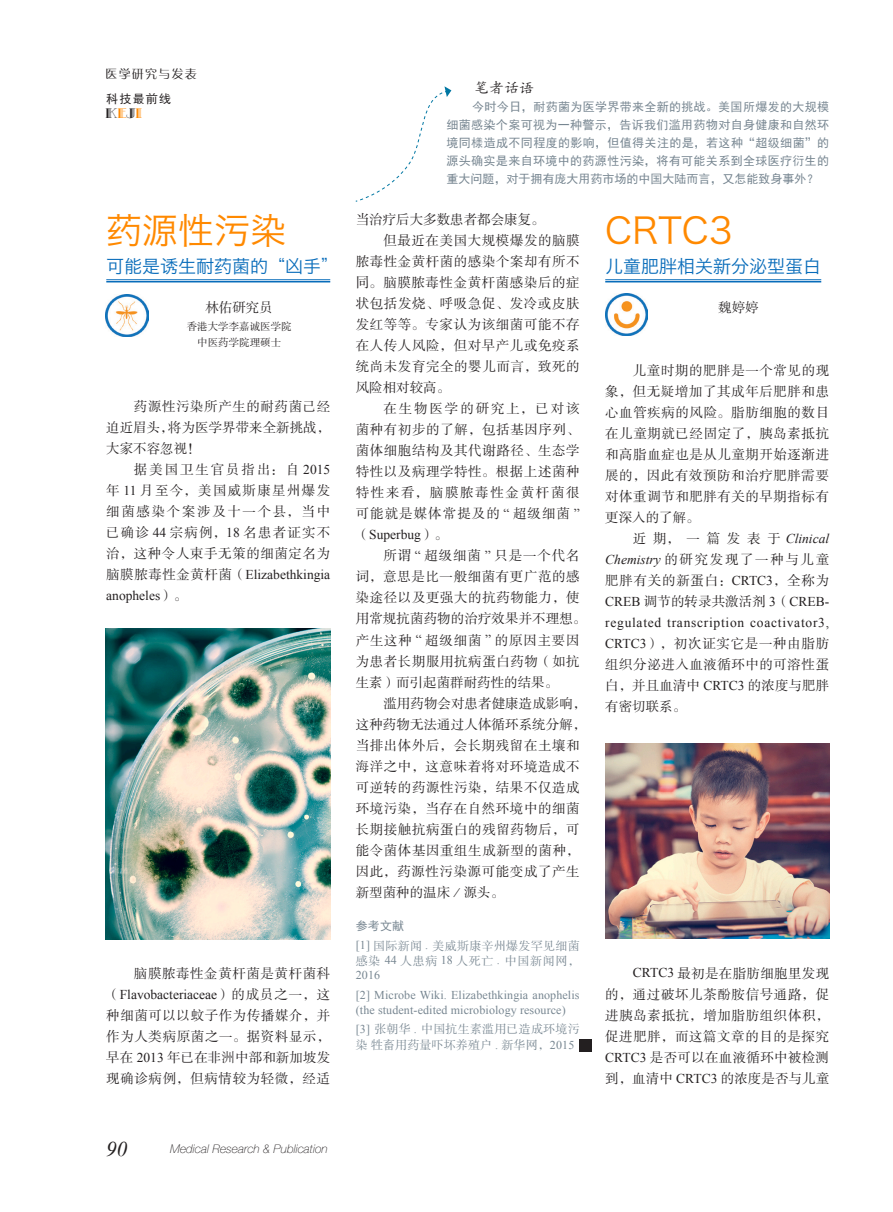
<style>
.page{position:relative;width:893px;height:1212px;background:#fff}
.page>*{position:absolute;margin:0;border:0;box-sizing:border-box;transform-origin:0 0}
.t1{font:36px "Hiragino Sans GB W3";color:#ff8900}
.t2{font:italic 21px "Times New Roman";color:#231f20}
.t3{font:18px "Hiragino Sans GB W3";color:#086cba}
.t4{font:15px "Kai Ti";color:#231f20}
.t5{font:13.5px/21px "FZSSJW GB1 0";letter-spacing:.04em;color:#231f20;text-align:justify}
.t6{font:13.5px/21px "Times New Roman";color:#231f20}
.t7{font:13.5px/21px "Times New Roman";letter-spacing:.055em;color:#231f20}
.t8{font:13.5px "FZSSJW GB1 0";letter-spacing:.075em;color:#231f20}
.t9{font:13.5px "FZSSJW GB1 0";letter-spacing:.12em;color:#231f20}
.t10{font:13.5px "FZSSJW GB1 0";color:#231f20}
.t11{font:13.5px "FZSSJW GB1 0";letter-spacing:.14em;color:#231f20}
.t12{font:12px/18px "Sim Hei";color:#778691;text-align:justify}
.t13{font:12px/19.2px "Times New Roman";letter-spacing:.01em;color:#778691}
.t14{font:12px/15px "FZSSJW GB1 0";letter-spacing:.015em;color:#778691}
.t15{font:italic 100 12px "Helvetica Neue LT";color:#231f20}
.t16{font:12px "FZZQJW GB1 0";letter-spacing:.1em;color:#231f20}
.t17{font:12px "Sim Hei";letter-spacing:.1em;color:#231f20}
.t18{font:12px "Dooijes Deco Deluxe NF";color:#231f20}
.t19{font:10.5px/16.5px "FZSSJW GB1 0";color:#231f20;text-align:center}
.s1{color:#ff8900}
.s2{font-family:"Times New Roman"}
.s3{font-family:"FZSSJW GB1 0"}
.s4{font-family:"Times New Roman";font-style:italic}
</style>
<div class="page">
<hr style="left:106px;top:279px;width:224px;height:1px;background:#086cba">
<hr style="left:106px;top:281px;width:224px;height:1px;background:#086cba">
<hr style="left:605px;top:279px;width:216px;height:1px;background:#086cba">
<hr style="left:605px;top:281px;width:216px;height:1px;background:#086cba">
<img style="left:106px;top:294px;width:42px;height:43px">
<img style="left:106px;top:629px;width:224px;height:311px">
<div style="left:580px;top:1040px;width:12px;height:12px;background:#231f20"></div>
<img style="left:605px;top:293px;width:43px;height:43px">
<img style="left:605px;top:743px;width:224px;height:196px">
<svg style="left:355px;top:86px;width:96px;height:116px"></svg>
<p class="t16" style="left:106px;top:68px;width:93px">医学研究与发表</p>
<p class="t17" style="left:106px;top:93px;width:66px">科技最前线</p>
<p class="t18" style="left:106px;top:105px;width:38px">K<span class="s1">E</span>J<span class="s1">I</span></p>
<h1 class="t1" style="left:106px;top:208px;width:181px">药源性污染</h1>
<h3 class="t3" style="left:106px;top:255px;width:234px">可能是诱生耐药菌的“凶手”</h3>
<p class="t5" style="left:205px;top:297px;width:69px">林佑研究员</p>
<p class="t19" style="left:187px;top:319px;width:106px">香港大学李嘉诚医学院中医药学院理硕士</p>
<p class="t5" style="left:106px;top:397px;width:225px;text-indent:28px">药源性污染所产生的耐药菌己经迫近眉头，将为医学界带来全新挑战，大家不容忽视！</p>
<p class="t5" style="left:106px;top:460px;width:225px;text-indent:28px">据美国卫生官员指出：自 <span class="s2">2015</span>年 <span class="s2">11</span> 月至今，美国威斯康星州爆发细菌感染个案涉及十一个县，当中已确诊 <span class="s2">44</span> 宗病例，<span class="s2">18</span> 名患者证实不治，这种令人束手无策的细菌定名为</p>
<p class="t6" style="left:106px;top:563px;width:225px"><span class="s3">脑膜脓毒性金黄杆菌（</span>Elizabethkingia anopheles<span class="s3">）。</span></p>
<p class="t5" style="left:134px;top:964px;width:198px">脑膜脓毒性金黄杆菌是黄杆菌科</p>
<p class="t6" style="left:106px;top:983px;width:225px"><span class="s3">（</span>Flavobacteriaceae<span class="s3">）的成员之一，这</span></p>
<p class="t5" style="left:106px;top:1006px;width:225px">种细菌可以以蚊子作为传播媒介，并作为人类病原菌之一。据资料显示，早在 <span class="s2">2013</span> 年已在非洲中部和新加坡发现确诊病例，但病情较为轻微，经适</p>
<h2 class="t2" style="left:106px;top:1134px;width:22px">90</h2>
<p class="t15" style="left:170px;top:1142px;width:159px">Medical Research &amp; Publication</p>
<p class="t4" style="left:474px;top:80px;width:61px">笔者话语</p>
<p class="t12" style="left:446px;top:98px;width:384px;text-indent:26px">今时今日，耐药菌为医学界带来全新的挑战。美国所爆发的大规模细菌感染个案可视为一种警示，告诉我们滥用药物对自身健康和自然环境同様造成不同程度的影响，但值得关注的是，若这种“超级细菌”的源头确实是来自环境中的药源性污染，将有可能关系到全球医疗衍生的重大问题，对于拥有庞大用药市场的中国大陆而言，又怎能致身事外？</p>
<p class="t10" style="left:356px;top:213px;width:190px">当治疗后大多数患者都会康复。</p>
<p class="t5" style="left:383px;top:231px;width:198px">但最近在美国大规模爆发的脑膜</p>
<p class="t5" style="left:356px;top:252px;width:225px">脓毒性金黄杆菌的感染个案却有所不</p>
<p class="t5" style="left:356px;top:273px;width:225px">同。脑膜脓毒性金黄杆菌感染后的症</p>
<p class="t5" style="left:356px;top:294px;width:225px">状包括发烧、呼吸急促、发冷或皮肤</p>
<p class="t5" style="left:356px;top:315px;width:225px">发红等等。专家认为该细菌可能不存</p>
<p class="t5" style="left:356px;top:336px;width:225px">在人传人风险，但对早产儿或免疫系</p>
<p class="t5" style="left:356px;top:357px;width:225px">统尚未发育完全的婴儿而言，致死的</p>
<p class="t5" style="left:356px;top:378px;width:96px">风险相对较高。</p>
<p class="t11" style="left:383px;top:402px;width:198px">在生物医学的研究上，已对该</p>
<p class="t5" style="left:356px;top:420px;width:225px">菌种有初步的了解，包括基因序列、</p>
<p class="t5" style="left:356px;top:441px;width:225px">菌体细胞结构及其代谢路径、生态学</p>
<p class="t5" style="left:356px;top:462px;width:225px">特性以及病理学特性。根据上述菌种</p>
<p class="t9" style="left:356px;top:486px;width:225px">特性来看，脑膜脓毒性金黄杆菌很</p>
<p class="t8" style="left:356px;top:507px;width:225px">可能就是媒体常提及的 <span class="s2">“</span> 超级细菌 <span class="s2">”</span></p>
<p class="t6" style="left:356px;top:524px;width:94px"><span class="s3">（</span>Superbug<span class="s3">）。</span></p>
<p class="t5" style="left:356px;top:546px;width:232px;text-align:left;text-indent:28px">所谓 <span class="s2">“</span> 超级细菌 <span class="s2">”</span> 只是一个代名词，意思是比一般细菌有更广范的感染途径以及更强大的抗药物能力，使用常规抗菌药物的治疗效果并不理想。产生这种 <span class="s2">“</span> 超级细菌 <span class="s2">”</span> 的原因主要因为患者长期服用抗病蛋白药物（如抗生素）而引起菌群耐药性的结果。</p>
<p class="t5" style="left:356px;top:693px;width:232px;text-align:left;text-indent:28px">滥用药物会对患者健康造成影响，这种药物无法通过人体循环系统分解，当排出体外后，会长期残留在土壤和海洋之中，这意味着将对环境造成不可逆转的药源性污染，结果不仅造成环境污染，当存在自然环境中的细菌长期接触抗病蛋白的残留药物后，可能令菌体基因重组生成新型的菌种，因此，药源性污染源可能变成了产生新型菌种的温床／源头。</p>
<p class="t12" style="left:356px;top:916px;width:50px">参考文献</p>
<p class="t14" style="left:356px;top:939px;width:225px"><span class="s2">[1]</span> 国际新闻 <span class="s2">.</span> 美威斯康辛州爆发罕见细菌感染 <span class="s2">44</span> 人患病 <span class="s2">18</span> 人死亡 <span class="s2">.</span> 中国新闻网，</p>
<p class="t13" style="left:356px;top:966px;width:225px">2016<br>[2] Microbe Wiki. Elizabethkingia anophelis</p>
<p class="t13" style="left:356px;top:1000px;width:211px">(the student-edited microbiology resource)</p>
<p class="t14" style="left:356px;top:1022px;width:225px;line-height:15.8px"><span class="s2">[3]</span> 张朝华 <span class="s2">.</span> 中国抗生素滥用已造成环境污染牲畜用药量吓坏养殖户 <span class="s2">.</span> 新华网，<span class="s2">2015</span></p>
<h1 class="t1" style="left:605px;top:208px;width:129px">CRTC3</h1>
<h3 class="t3" style="left:605px;top:255px;width:217px">儿童肥胖相关新分泌型蛋白</h3>
<p class="t5" style="left:718px;top:297px;width:42px">魏婷婷</p>
<p class="t5" style="left:605px;top:361px;width:225px;text-indent:28px">儿童时期的肥胖是一个常见的现象，但无疑增加了其成年后肥胖和患心血管疾病的风险。脂肪细胞的数目在儿童期就已经固定了，胰岛素抵抗和高脂血症也是从儿童期开始逐渐进展的，因此有效预防和治疗肥胖需要对体重调节和肥胖有关的早期指标有更深入的了解。</p>
<p class="t5" style="left:605px;top:529px;width:225px;text-indent:28px">近期，一篇发表于 <span class="s4">Clinical Chemistry</span> 的研究发现了一种与儿童肥胖有关的新蛋白：<span class="s2">CRTC3</span>，全称为</p>
<p class="t7" style="left:605px;top:590px;width:225px">CREB <span class="s3">调节的转录共激活剂</span> 3<span class="s3">（</span>CREB&shy;regulated transcription coactivator3,</p>
<p class="t5" style="left:605px;top:634px;width:225px"><span class="s2">CRTC3</span>），初次证实它是一种由脂肪组织分泌进入血液循环中的可溶性蛋白，并且血清中 <span class="s2">CRTC3</span> 的浓度与肥胖有密切联系。</p>
<p class="t5" style="left:605px;top:963px;width:225px;text-indent:28px"><span class="s2">CRTC3</span> 最初是在脂肪细胞里发现的，通过破坏儿茶酚胺信号通路，促进胰岛素抵抗，增加脂肪组织体积，促进肥胖，而这篇文章的目的是探究<span class="s2">CRTC3</span> 是否可以在血液循环中被检测到，血清中 <span class="s2">CRTC3</span> 的浓度是否与儿童</p>
</div>
